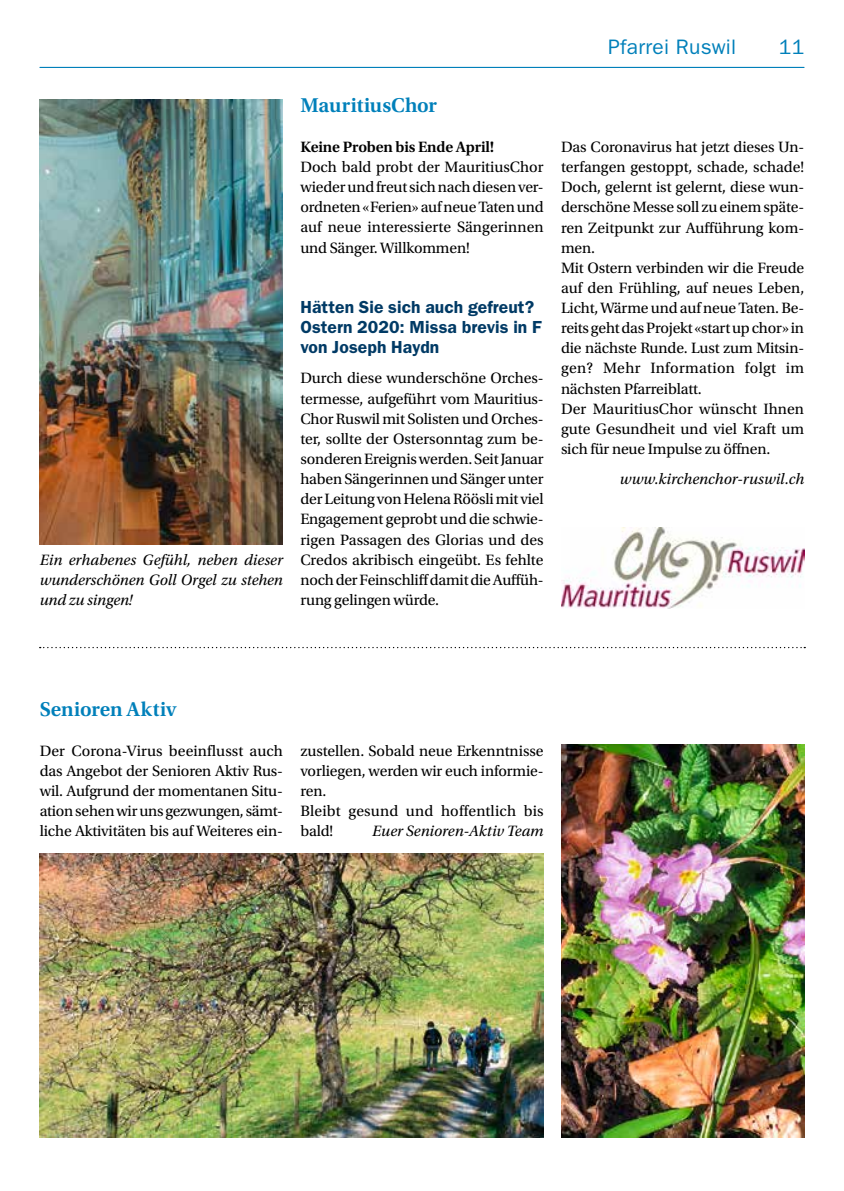
<style>
.page{position:relative;width:844px;height:1191px;background:#fff}
.page>*{position:absolute;margin:0;border:0;box-sizing:border-box;transform-origin:0 0}
.t1{font:600 21px "Utopia Std";color:#0080ba}
.t2{font:21px "ITC Franklin Gothic Std";letter-spacing:.01em;color:#0080ba}
.t3{font:600 17.5px/20.1px "ITC Franklin Gothic Std";letter-spacing:.005em;color:#003a65}
.t4{font:15.75px/20.1px "Utopia Std";letter-spacing:-.01em;color:#000}
.t5{font:italic 15.75px/20.1px "Utopia Std";letter-spacing:-.005em;color:#000;text-align:justify}
.t6{font:600 15.75px "Utopia Std";letter-spacing:-.01em;color:#000}
</style>
<div class="page">
<hr style="left:40px;top:67px;width:764px;height:1px;background:#0080ba">
<img style="left:40px;top:99px;width:243px;height:446px">
<img style="left:561px;top:744px;width:243px;height:393px">
<img style="left:40px;top:853px;width:503px;height:284px">
<img style="left:561px;top:527px;width:243px;height:82px">
<svg style="left:40px;top:647px;width:765px;height:1px"></svg>
<h1 class="t1" style="left:300px;top:93px;width:138px">MauritiusChor</h1>
<p class="t6" style="left:300px;top:138px;width:195px">Keine Proben bis Ende April!</p>
<p class="t4" style="left:300px;top:157px;width:245px;text-align:justify">Doch bald probt der MauritiusChor wieder und freut sich nach diesen ver&shy;ordneten «Ferien» auf neue Taten und auf neue interessierte Sängerinnen und Sänger. Willkommen!</p>
<p class="t5" style="left:40px;top:550px;width:245px">Ein erhabenes Gefühl, neben dieser wunderschönen Goll Orgel zu stehen und zu singen!</p>
<p class="t3" style="left:300px;top:297px;width:243px">Hätten Sie sich auch gefreut?<br>Ostern 2020: Missa brevis in F von Joseph Haydn</p>
<p class="t4" style="left:300px;top:368px;width:245px">Durch diese wunderschöne Orches&shy;termesse, aufgeführt vom Mauritius-Chor Ruswil mit Solisten und Orches&shy;ter, sollte der Ostersonntag zum be&shy;sonderen Ereignis werden. Seit Januar haben Sängerinnen und Sänger unter der Leitung von Helena Röösli mit viel Engagement geprobt und die schwie&shy;rigen Passagen des Glorias und des Credos akribisch eingeübt. Es fehlte noch der Feinschliff damit die Auffüh&shy;rung gelingen würde.</p>
<h1 class="t2" style="left:608px;top:35px;width:129px">Pfarrei Ruswil</h1>
<h1 class="t2" style="left:778px;top:35px;width:27px">11</h1>
<p class="t4" style="left:561px;top:137px;width:245px">Das Coronavirus hat jetzt dieses Un&shy;terfangen gestoppt, schade, schade!<br>Doch, gelernt ist gelernt, diese wun&shy;derschöne Messe soll zu einem späte&shy;ren Zeitpunkt zur Aufführung kom&shy;men.<br>Mit Ostern verbinden wir die Freude auf den Frühling, auf neues Leben,<br>Licht, Wärme und auf neue Taten. Be&shy;reits geht das Projekt «start up chor» in die nächste Runde. Lust zum Mitsin&shy;gen? Mehr Information folgt im nächsten Pfarreiblatt.<br>Der MauritiusChor wünscht Ihnen gute Gesundheit und viel Kraft um sich für neue Impulse zu öffnen.</p>
<p class="t5" style="left:619px;top:469px;width:186px">www.kirchenchor-ruswil.ch</p>
<h1 class="t1" style="left:40px;top:697px;width:138px">Senioren Aktiv</h1>
<p class="t4" style="left:40px;top:741px;width:245px;text-align:justify">Der Corona-Virus beeinflusst auch das Angebot der Senioren Aktiv Rus&shy;wil. Aufgrund der momentanen Situ&shy;ation sehen wir uns gezwungen, sämt&shy;liche Aktivitäten bis auf Weiteres ein-</p>
<p class="t4" style="left:300px;top:741px;width:245px">zustellen. Sobald neue Erkenntnisse vorliegen, werden wir euch informie&shy;ren.<br>Bleibt gesund und hoffentlich bis bald!</p>
<p class="t5" style="left:372px;top:821px;width:173px">Euer Senioren-Aktiv Team</p>
</div>
